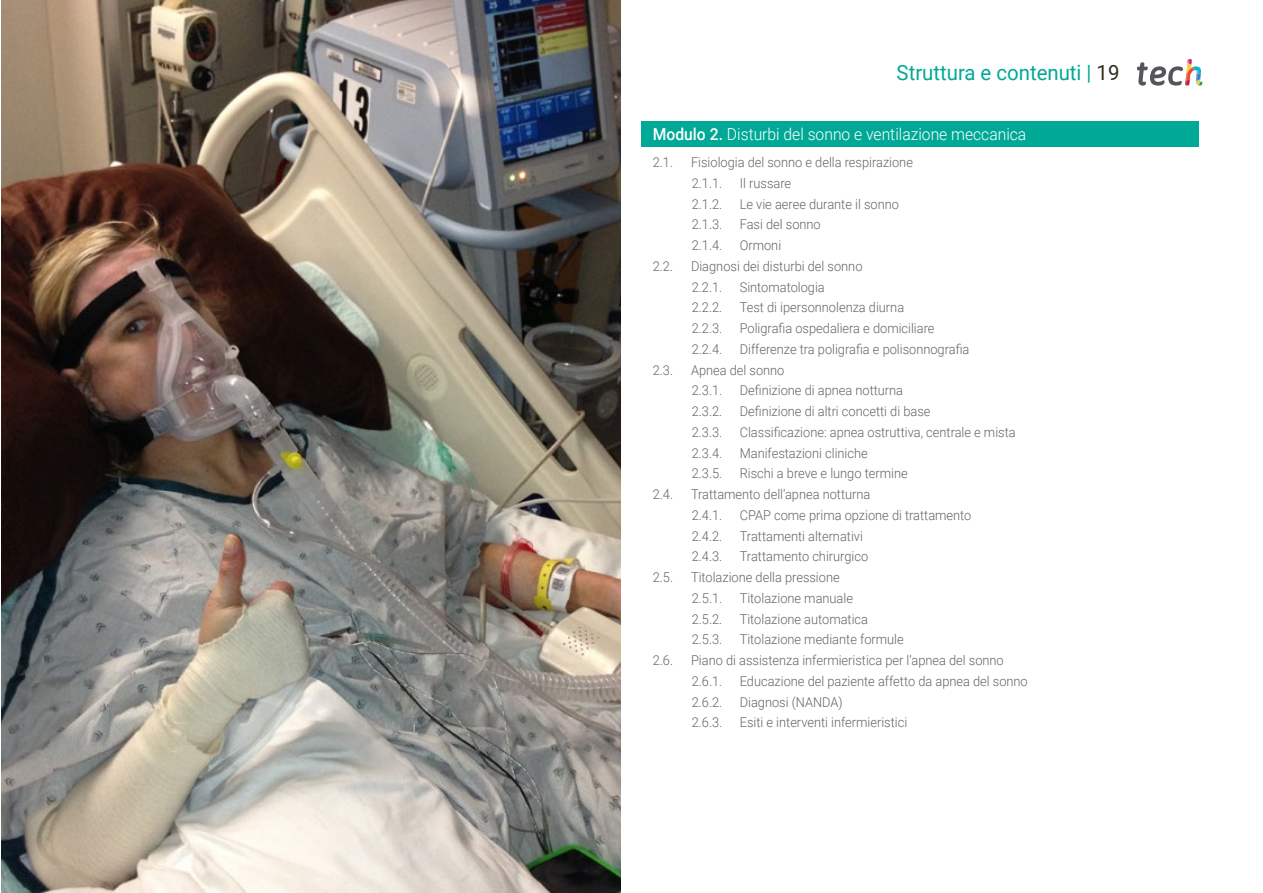
<style>
.page{position:relative;width:1263px;height:893px;background:#fff}
.page>*{position:absolute;margin:0;border:0;box-sizing:border-box;transform-origin:0 0}
.t1{font:21px "Roboto";color:#00a996}
.t2{font:300 16.5px "Roboto";color:#fff;scale:.95 1}
.t3{font:300 13.5px/20.7px "Roboto";color:#61646a;scale:.95 1}
.s1{color:#312e20}
.s2{font-weight:500}
</style>
<div class="page">
<svg style="left:1137px;top:59px;width:65px;height:27px"></svg>
<div style="left:642px;top:121px;width:557px;height:25px;background:#00a996"></div>
<img style="left:1px;top:0;width:620px;height:893px">
<h1 class="t1" style="left:897px;top:57px;width:224px">Struttura e contenuti | <span class="s1">19</span></h1>
<p class="t2" style="left:653px;top:123px;width:395px"><span class="s2">Modulo 2.</span> Disturbi del sonno e ventilazione meccanica</p>
<p class="t3" style="left:653px;top:151px;width:23px">2.1.</p>
<p class="t3" style="left:691px;top:151px;width:235px">Fisiologia del sonno e della respirazione<br>2.1.1.</p>
<p class="t3" style="left:740px;top:172px;width:56px">Il russare</p>
<p class="t3" style="left:692px;top:193px;width:34px">2.1.2.</p>
<p class="t3" style="left:740px;top:193px;width:169px">Le vie aeree durante il sonno</p>
<p class="t3" style="left:692px;top:214px;width:34px">2.1.3.</p>
<p class="t3" style="left:740px;top:214px;width:87px">Fasi del sonno</p>
<p class="t3" style="left:692px;top:234px;width:34px">2.1.4.</p>
<p class="t3" style="left:740px;top:234px;width:45px">Ormoni</p>
<p class="t3" style="left:653px;top:255px;width:23px">2.2.</p>
<p class="t3" style="left:691px;top:255px;width:182px">Diagnosi dei disturbi del sonno<br>2.2.1.</p>
<p class="t3" style="left:740px;top:276px;width:91px">Sintomatologia</p>
<p class="t3" style="left:692px;top:297px;width:34px">2.2.2.</p>
<p class="t3" style="left:740px;top:297px;width:175px">Test di ipersonnolenza diurna</p>
<p class="t3" style="left:692px;top:317px;width:34px">2.2.3.</p>
<p class="t3" style="left:740px;top:317px;width:206px">Poligrafia ospedaliera e domiciliare</p>
<p class="t3" style="left:692px;top:338px;width:34px">2.2.4.</p>
<p class="t3" style="left:740px;top:338px;width:243px">Differenze tra poligrafia e polisonnografia</p>
<p class="t3" style="left:653px;top:359px;width:23px">2.3.</p>
<p class="t3" style="left:691px;top:359px;width:100px">Apnea del sonno<br>2.3.1.</p>
<p class="t3" style="left:740px;top:380px;width:173px">Definizione di apnea notturna</p>
<p class="t3" style="left:692px;top:400px;width:34px">2.3.2.</p>
<p class="t3" style="left:740px;top:400px;width:202px">Definizione di altri concetti di base</p>
<p class="t3" style="left:692px;top:421px;width:34px">2.3.3.</p>
<p class="t3" style="left:740px;top:421px;width:292px">Classificazione: apnea ostruttiva, centrale e mista</p>
<p class="t3" style="left:692px;top:442px;width:34px">2.3.4.</p>
<p class="t3" style="left:740px;top:442px;width:136px">Manifestazioni cliniche</p>
<p class="t3" style="left:692px;top:463px;width:34px">2.3.5.</p>
<p class="t3" style="left:740px;top:463px;width:178px">Rischi a breve e lungo termine</p>
<p class="t3" style="left:653px;top:483px;width:23px">2.4.</p>
<p class="t3" style="left:691px;top:483px;width:190px">Trattamento dell’apnea notturna<br>2.4.1.</p>
<p class="t3" style="left:740px;top:504px;width:245px">CPAP come prima opzione di trattamento</p>
<p class="t3" style="left:692px;top:525px;width:34px">2.4.2.</p>
<p class="t3" style="left:740px;top:525px;width:131px">Trattamenti alternativi</p>
<p class="t3" style="left:692px;top:546px;width:34px">2.4.3.</p>
<p class="t3" style="left:740px;top:546px;width:137px">Trattamento chirurgico</p>
<p class="t3" style="left:653px;top:566px;width:23px">2.5.</p>
<p class="t3" style="left:691px;top:566px;width:158px">Titolazione della pressione<br>2.5.1.</p>
<p class="t3" style="left:740px;top:587px;width:121px">Titolazione manuale</p>
<p class="t3" style="left:692px;top:608px;width:34px">2.5.2.</p>
<p class="t3" style="left:740px;top:608px;width:137px">Titolazione automatica</p>
<p class="t3" style="left:692px;top:629px;width:34px">2.5.3.</p>
<p class="t3" style="left:740px;top:629px;width:174px">Titolazione mediante formule</p>
<p class="t3" style="left:653px;top:649px;width:23px">2.6.</p>
<p class="t3" style="left:691px;top:649px;width:331px">Piano di assistenza infermieristica per l’apnea del sonno<br>2.6.1.</p>
<p class="t3" style="left:740px;top:670px;width:305px">Educazione del paziente affetto da apnea del sonno</p>
<p class="t3" style="left:692px;top:691px;width:34px">2.6.2.</p>
<p class="t3" style="left:740px;top:691px;width:110px">Diagnosi (NANDA)</p>
<p class="t3" style="left:692px;top:712px;width:34px">2.6.3.</p>
<p class="t3" style="left:740px;top:712px;width:178px">Esiti e interventi infermieristici</p>
</div>
